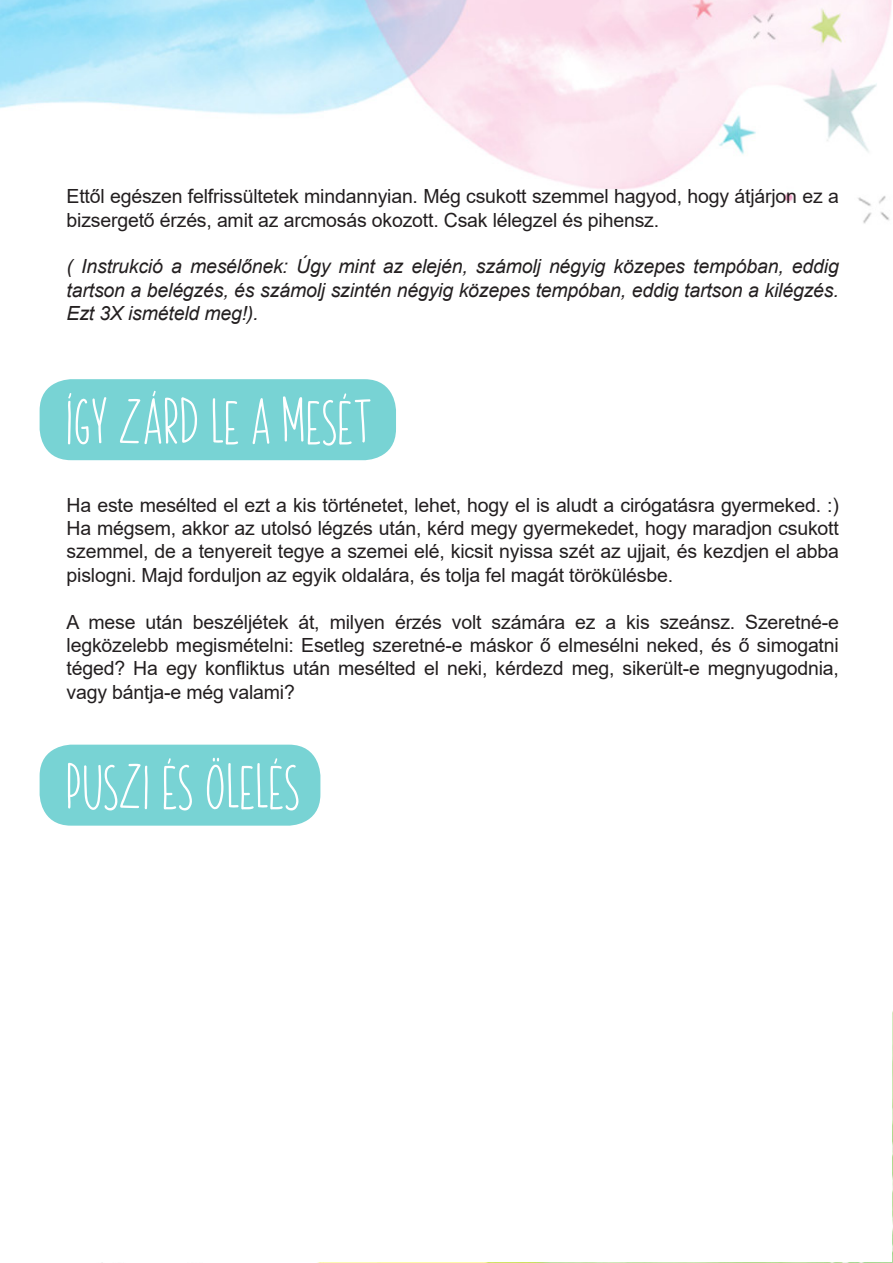
<style>
.page{position:relative;width:893px;height:1263px;background:#fff}
.page>*{position:absolute;margin:0;border:0;box-sizing:border-box;transform-origin:0 0}
.t1{font:66px "Carley Co";letter-spacing:-.01em;color:#fff}
.t2{font:19.5px/23.4px "Arial";letter-spacing:-.01em;color:#231f20;text-align:justify}
.t3{font:italic 19.5px/23.4px "Arial";letter-spacing:-.01em;color:#231f20;text-align:justify}
</style>
<div class="page">
<img style="left:0;top:0;width:893px;height:1263px">
<div style="left:0;top:830px;width:892px;height:432px;background:#fff"></div>
<div style="left:40px;top:379px;width:356px;height:81px;background:#78d3d4;border-radius:32px"></div>
<div style="left:40px;top:745px;width:280px;height:81px;background:#78d3d4;border-radius:32px"></div>
<p class="t2" style="left:67px;top:185px;width:774px">Ettől egészen felfrissültetek mindannyian. Még csukott szemmel hagyod, hogy átjárjon ez a bizsergető érzés, amit az arcmosás okozott. Csak lélegzel és pihensz.</p>
<p class="t3" style="left:67px;top:255px;width:774px">( Instrukció a mesélőnek: Úgy mint az elején, számolj négyig közepes tempóban, eddig tartson a belégzés, és számolj szintén négyig közepes tempóban, eddig tartson a kilégzés.<br>Ezt 3X ismételd meg!).</p>
<p class="t1" style="left:67px;top:388px;width:308px">ÍGY ZÁRD LE A MESÉT</p>
<p class="t2" style="left:67px;top:493px;width:774px">Ha este mesélted el ezt a kis történetet, lehet, hogy el is aludt a cirógatásra gyermeked. :)<br>Ha mégsem, akkor az utolsó légzés után, kérd megy gyermekedet, hogy maradjon csukott szemmel, de a tenyereit tegye a szemei elé, kicsit nyissa szét az ujjait, és kezdjen el abba pislogni. Majd forduljon az egyik oldalára, és tolja fel magát törökülésbe.</p>
<p class="t2" style="left:67px;top:610px;width:774px">A mese után beszéljétek át, milyen érzés volt számára ez a kis szeánsz. Szeretné-e legközelebb megismételni: Esetleg szeretné-e máskor ő elmesélni neked, és ő simogatni téged? Ha egy konfliktus után mesélted el neki, kérdezd meg, sikerült-e megnyugodnia, vagy bántja-e még valami?</p>
<p class="t1" style="left:67px;top:753px;width:237px">PUSZI ÉS ÖLELÉS</p>
</div>
